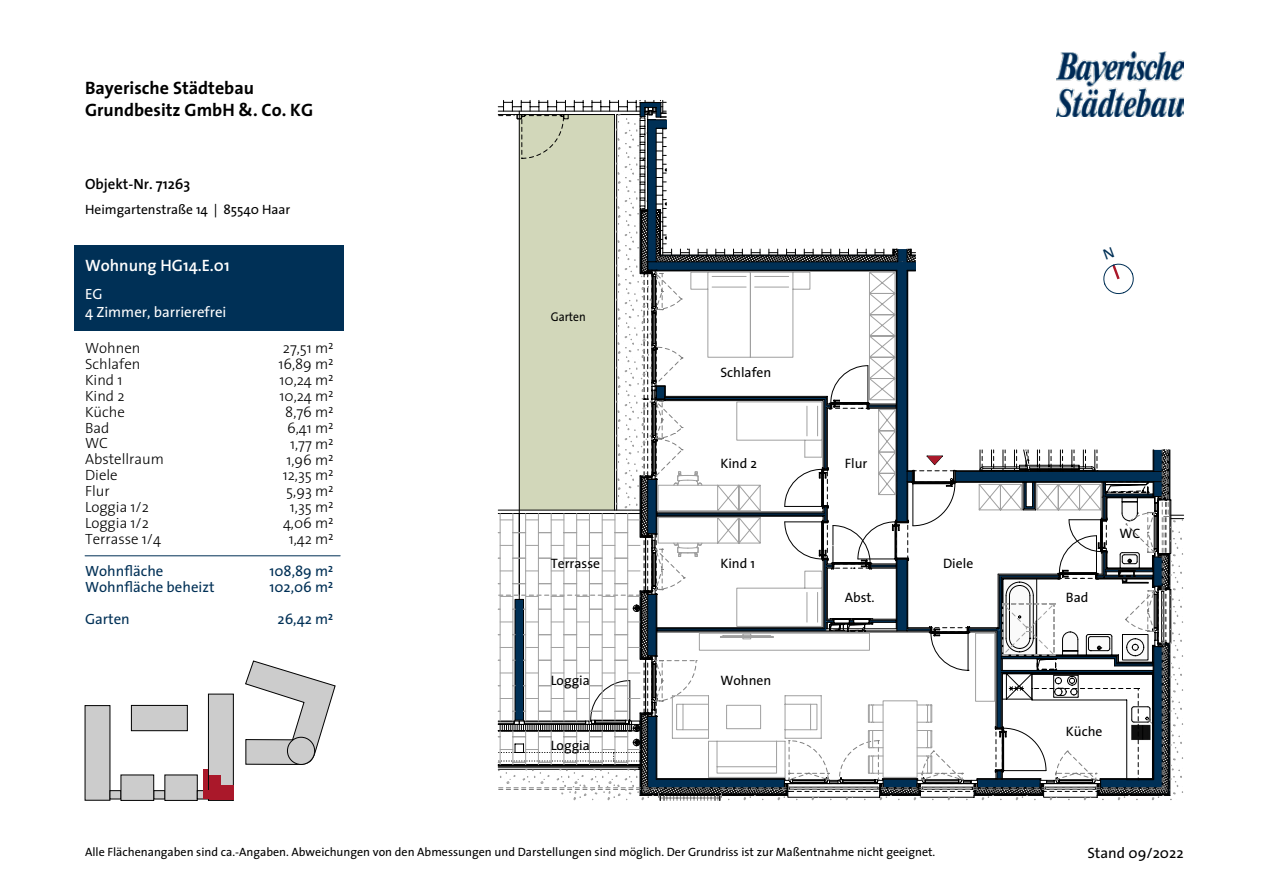
<style>
.page{position:relative;width:1263px;height:893px;background:#fff}
.page>*{position:absolute;margin:0;border:0;box-sizing:border-box;transform-origin:0 0}
.t1{font:700 18px/21.6px "The Sans";color:#000}
.t2{font:600 16.5px "The Sans";color:#fff}
.t3{font:15px "The Sans";color:#000}
.t4{font:300 14.85px/15.9px "The Sans";color:#000}
.t5{font:14.85px/15.9px "The Sans";color:#003056}
.t6{font:14.85px "The Sans";color:#fff}
.t7{font:600 14.85px "The Sans";color:#000}
.t8{font:13.65px "The Sans";color:#000}
.t9{font:13.5px "The Sans";color:#000}
.t10{font:12.75px "The Sans";color:#000;scale:.91 1}
.t11{font:12px "The Sans";color:#000}
</style>
<div class="page">
<hr style="left:85px;top:556px;width:255px;height:1px;background:#003056">
<div style="left:74px;top:245px;width:270px;height:86px;background:#003056"></div>
<svg style="left:245px;top:661px;width:90px;height:104px"></svg>
<div style="left:287px;top:737px;width:28px;height:27px;background:#ccc;border-radius:50%"></div>
<div style="left:287px;top:737px;width:28px;height:28px;border:1px solid #000;border-radius:50%"></div>
<div style="left:85px;top:705px;width:25px;height:95px;background:#ccc"></div>
<div style="left:110px;top:790px;width:11px;height:9px;background:#ccc;border:1px solid #000"></div>
<div style="left:154px;top:790px;width:11px;height:9px;background:#ccc;border:1px solid #000"></div>
<div style="left:121px;top:775px;width:33px;height:26px;background:#ccc;border:1px solid #000"></div>
<div style="left:165px;top:775px;width:32px;height:26px;background:#ccc;border:1px solid #000"></div>
<div style="left:197px;top:790px;width:12px;height:9px;background:#ccc;border:1px solid #000"></div>
<div style="left:208px;top:694px;width:26px;height:107px;background:#ccc;border:1px solid #000"></div>
<div style="left:131px;top:705px;width:57px;height:26px;background:#ccc;border:1px solid #000"></div>
<div style="left:203px;top:791px;width:7px;height:8px;background:#aa182a"></div>
<div style="left:203px;top:769px;width:5px;height:21px;background:#aa182a"></div>
<div style="left:209px;top:776px;width:12px;height:24px;background:#aa182a"></div>
<div style="left:220px;top:785px;width:13px;height:15px;background:#aa182a"></div>
<img style="left:1056px;top:51px;width:127px;height:49px">
<svg style="left:498px;top:100px;width:686px;height:701px"></svg>
<p class="t1" style="left:85px;top:77px;width:230px">Bayerische Städtebau<br>Grundbesitz GmbH &amp;. Co. KG</p>
<p class="t7" style="left:85px;top:172px;width:107px">Objekt-Nr. 71263</p>
<p class="t9" style="left:85px;top:198px;width:207px">Heimgartenstraße 14 | 85540 Haar</p>
<p class="t2" style="left:85px;top:252px;width:146px">Wohnung HG14.E.01</p>
<p class="t6" style="left:85px;top:300px;width:143px">4 Zimmer, barrierefrei</p>
<p class="t6" style="left:85px;top:281px;width:19px">EG</p>
<p class="t4" style="left:85px;top:339px;width:81px">Wohnen<br>Schlafen<br>Kind 1<br>Kind 2<br>Küche<br>Bad<br>WC<br>Abstellraum<br>Diele<br>Flur<br>Loggia 1/2<br>Loggia 1/2<br>Terrasse 1/4</p>
<p class="t5" style="left:85px;top:563px;width:131px">Wohnfläche<br>Wohnfläche beheizt</p>
<p class="t5" style="left:85px;top:610px;width:46px">Garten</p>
<p class="t4" style="left:278px;top:339px;width:56px;text-align:right">27,51 m²<br>16,89 m²<br>10,24 m²<br>10,24 m²<br>8,76 m²<br>6,41 m²<br>1,77 m²<br>1,96 m²<br>12,35 m²<br>5,93 m²<br>1,35 m²<br>4,06 m²<br>1,42 m²</p>
<p class="t5" style="left:269px;top:563px;width:65px">108,89 m²<br>102,06 m²</p>
<p class="t5" style="left:277px;top:611px;width:57px">26,42 m²</p>
<p class="t10" style="left:551px;top:306px;width:40px">Garten</p>
<p class="t8" style="left:551px;top:552px;width:51px">Terrasse</p>
<p class="t8" style="left:551px;top:669px;width:41px">Loggia</p>
<p class="t8" style="left:551px;top:734px;width:41px">Loggia</p>
<p class="t8" style="left:720px;top:361px;width:52px">Schlafen</p>
<p class="t8" style="left:720px;top:452px;width:38px">Kind 2</p>
<p class="t8" style="left:720px;top:552px;width:36px">Kind 1</p>
<p class="t8" style="left:720px;top:669px;width:52px">Wohnen</p>
<p class="t8" style="left:845px;top:452px;width:24px">Flur</p>
<p class="t8" style="left:845px;top:586px;width:32px">Abst.</p>
<p class="t8" style="left:943px;top:552px;width:32px">Diele</p>
<p class="t8" style="left:1066px;top:586px;width:24px">Bad</p>
<p class="t8" style="left:1119px;top:522px;width:22px">WC</p>
<p class="t8" style="left:1066px;top:720px;width:38px">Küche</p>
<p class="t11" style="left:85px;top:842px;width:852px">Alle Flächenangaben sind ca.-Angaben. Abweichungen von den Abmessungen und Darstellungen sind möglich. Der Grundriss ist zur Maßentnahme nicht geeignet.</p>
<p class="t3" style="left:1087px;top:840px;width:98px">Stand 09/2022</p>
</div>
